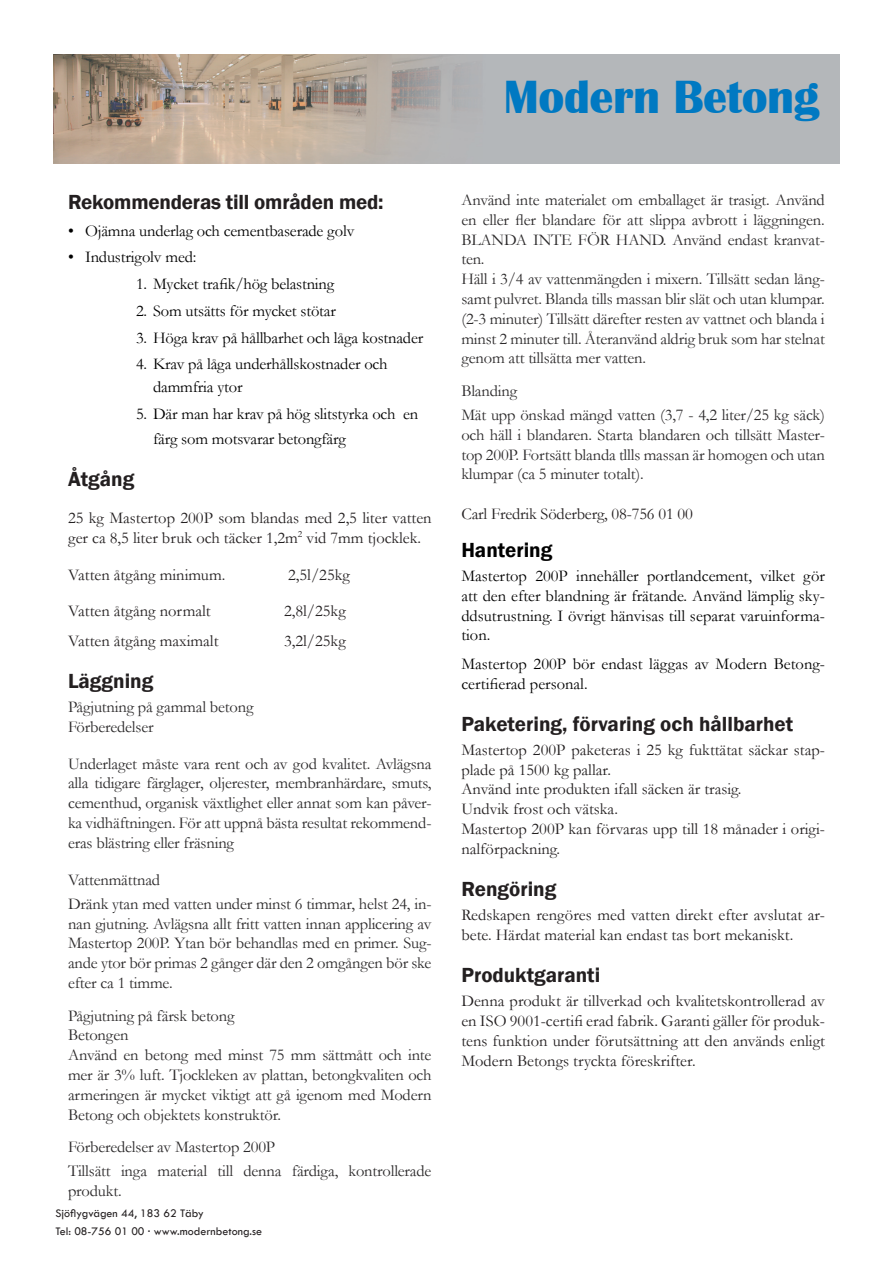
<style>
.page{position:relative;width:893px;height:1263px;background:#fff}
.page>*{position:absolute;margin:0;border:0;box-sizing:border-box;transform-origin:0 0}
.t1{font:700 48px "Britannic";letter-spacing:-.01em;color:#0079c2}
.t2{font:600 21px "Franklin Gothic";color:#231f20}
.t3{font:600 21px "Franklin Gothic";color:#000}
.t4{font:16.5px/19.8px "Garamond";letter-spacing:-.01em;color:#2b292a;text-align:justify}
.t5{font:16.5px/19.8px "Garamond";color:#231f20}
.t6{font:16.5px/19.8px "Garamond";letter-spacing:-.01em;color:#000}
.t7{font:12px "Tw Cen";color:#231f20}
</style>
<div class="page">
<img style="left:53px;top:54px;width:787px;height:110px">
<p class="t2" style="left:68px;top:189px;width:317px">Rekommenderas till områden med:</p>
<p class="t6" style="left:68px;top:220px;width:288px">• Ojämna underlag och cementbaserade golv</p>
<p class="t6" style="left:68px;top:247px;width:130px">• Industrigolv med:</p>
<p class="t6" style="left:136px;top:274px;width:200px">1. Mycket trafik/hög belastning</p>
<p class="t6" style="left:136px;top:300px;width:201px">2. Som utsätts för mycket stötar</p>
<p class="t6" style="left:136px;top:327px;width:289px">3. Höga krav på hållbarhet och låga kostnader</p>
<p class="t6" style="left:153px;top:353px;width:236px;line-height:22.5px;text-indent:-17px">4. Krav på låga underhållskostnader och dammfria ytor</p>
<p class="t6" style="left:153px;top:400px;width:267px;line-height:25.2px;text-indent:-17px">5. Där man har krav på hög slitstyrka och en färg som motsvarar betongfärg</p>
<p class="t2" style="left:68px;top:466px;width:68px">Åtgång</p>
<p class="t5" style="left:68px;top:507px;width:365px">25 kg Mastertop 200P som blandas med 2,5 liter vatten ger ca 8,5 liter bruk och täcker 1,2m<sup>2</sup> vid 7mm tjocklek.</p>
<p class="t5" style="left:68px;top:564px;width:159px">Vatten åtgång minimum.</p>
<p class="t5" style="left:288px;top:564px;width:63px">2,5l/25kg</p>
<p class="t5" style="left:68px;top:601px;width:144px">Vatten åtgång normalt</p>
<p class="t5" style="left:284px;top:601px;width:63px">2,8l/25kg</p>
<p class="t5" style="left:68px;top:630px;width:152px">Vatten åtgång maximalt</p>
<p class="t5" style="left:284px;top:630px;width:63px">3,2l/25kg</p>
<p class="t2" style="left:68px;top:668px;width:87px">Läggning</p>
<p class="t4" style="left:68px;top:696px;width:187px">Pågjutning på gammal betong<br>Förberedelser</p>
<p class="t4" style="left:68px;top:753px;width:365px">Underlaget måste vara rent och av god kvalitet. Avlägsna alla tidigare färglager, oljerester, membranhärdare, smuts, cementhud, organisk växtlighet eller annat som kan påver&shy;ka vidhäftningen. För att uppnå bästa resultat rekommend&shy;eras blästring eller fräsning</p>
<p class="t4" style="left:68px;top:869px;width:94px">Vattenmättnad</p>
<p class="t4" style="left:68px;top:893px;width:365px">Dränk ytan med vatten under minst 6 timmar, helst 24, in&shy;nan gjutning. Avlägsna allt fritt vatten innan applicering av Mastertop 200P. Ytan bör behandlas med en primer. Sug&shy;ande ytor bör primas 2 gånger där den 2 omgången bör ske efter ca 1 timme.</p>
<p class="t4" style="left:68px;top:1005px;width:168px">Pågjutning på färsk betong</p>
<p class="t4" style="left:68px;top:1025px;width:62px">Betongen</p>
<p class="t4" style="left:68px;top:1045px;width:365px">Använd en betong med minst 75 mm sättmått och inte mer är 3% luft. Tjockleken av plattan, betongkvaliten och armeringen är mycket viktigt att gå igenom med Modern Betong och objektets konstruktör.</p>
<p class="t4" style="left:68px;top:1136px;width:209px">Förberedelser av Mastertop 200P</p>
<p class="t4" style="left:68px;top:1161px;width:365px">Tillsätt inga material till denna färdiga, kontrollerade produkt.</p>
<p class="t7" style="left:56px;top:1206px;width:150px">Sjöflygvägen 44, 183 62 Täby</p>
<p class="t7" style="left:56px;top:1224px;width:208px">Tel: 08-756 01 00 · www.modernbetong.se</p>
<p class="t1" style="left:504px;top:70px;width:317px">Modern Betong</p>
<p class="t4" style="left:461px;top:189px;width:365px">Använd inte materialet om emballaget är trasigt. Använd en eller fler blandare för att slippa avbrott i läggningen.<br>BLANDA INTE FÖR HAND. Använd endast kranvat&shy;ten.</p>
<p class="t4" style="left:461px;top:269px;width:365px">Häll i 3/4 av vattenmängden i mixern. Tillsätt sedan lång&shy;samt pulvret. Blanda tills massan blir slät och utan klumpar. (2-3 minuter) Tillsätt därefter resten av vattnet och blanda i minst 2 minuter till. Återanvänd aldrig bruk som har stelnat genom att tillsätta mer vatten.</p>
<p class="t4" style="left:461px;top:380px;width:57px">Blanding</p>
<p class="t4" style="left:461px;top:404px;width:365px">Mät upp önskad mängd vatten (3,7 - 4,2 liter/25 kg säck) och häll i blandaren. Starta blandaren och tillsätt Master&shy;top 200P. Fortsätt blanda tllls massan är homogen och utan klumpar (ca 5 minuter totalt).</p>
<p class="t5" style="left:461px;top:503px;width:233px">Carl Fredrik Söderberg, 08-756 01 00</p>
<p class="t3" style="left:461px;top:537px;width:93px">Hantering</p>
<p class="t6" style="left:461px;top:565px;width:365px;text-align:justify">Mastertop 200P innehåller portlandcement, vilket gör att den efter blandning är frätande. Använd lämplig sky&shy;ddsutrustning. I övrigt hänvisas till separat varuinforma&shy;tion.</p>
<p class="t6" style="left:461px;top:653px;width:365px">Mastertop 200P bör endast läggas av Modern Betong&shy;certifierad personal.</p>
<p class="t2" style="left:461px;top:711px;width:333px">Paketering, förvaring och hållbarhet</p>
<p class="t5" style="left:461px;top:739px;width:365px">Mastertop 200P paketeras i 25 kg fukttätat säckar stap&shy;plade på 1500 kg pallar.</p>
<p class="t5" style="left:461px;top:779px;width:282px">Använd inte produkten ifall säcken är trasig.</p>
<p class="t5" style="left:461px;top:799px;width:158px">Undvik frost och vätska.</p>
<p class="t5" style="left:461px;top:818px;width:365px">Mastertop 200P kan förvaras upp till 18 månader i origi&shy;nalförpackning.</p>
<p class="t2" style="left:461px;top:876px;width:97px">Rengöring</p>
<p class="t5" style="left:461px;top:904px;width:365px">Redskapen rengöres med vatten direkt efter avslutat ar&shy;bete. Härdat material kan endast tas bort mekaniskt.</p>
<p class="t2" style="left:461px;top:962px;width:140px">Produktgaranti</p>
<p class="t5" style="left:461px;top:991px;width:365px;text-align:justify">Denna produkt är tillverkad och kvalitetskontrollerad av en ISO 9001-certifi erad fabrik. Garanti gäller för produk&shy;tens funktion under förutsättning att den används enligt Modern Betongs tryckta föreskrifter.</p>
</div>
